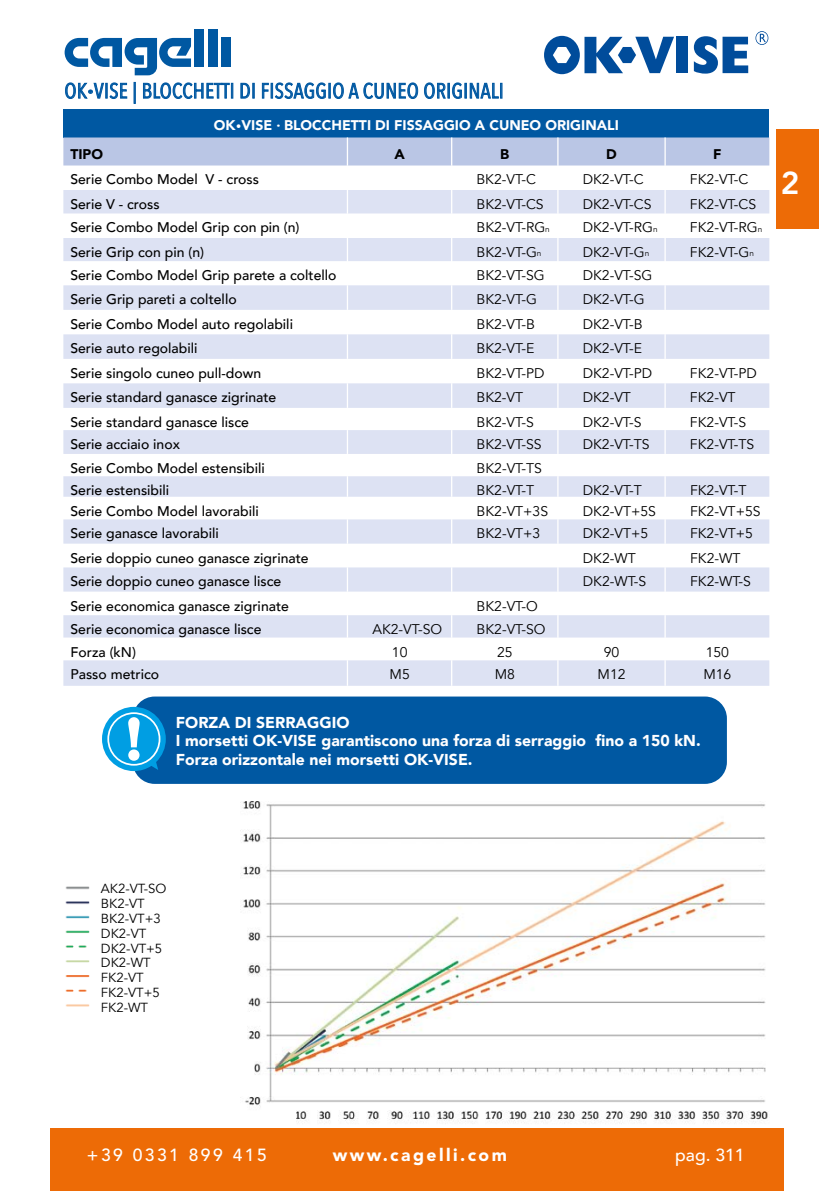
<style>
.page{position:relative;width:819px;height:1191px;background:#fff}
.page>*{position:absolute;margin:0;border:0;box-sizing:border-box;transform-origin:0 0}
.t1{font:800 31.5px "Avenir";color:#fff}
.t2{font:21px "Avenir Next Condensed";letter-spacing:.02em;color:#0058a2}
.t3{font:900 17.5px "Avenir LT Std";letter-spacing:.14em;color:#fff}
.t4{font:500 17.5px "Avenir LT Std";letter-spacing:.14em;color:#fff}
.t5{font:500 17.5px "Avenir";color:#fff}
.t6{font:900 15.75px/18.9px "Avenir";color:#fff}
.t7{font:500 14px "Avenir";color:#000}
.t8{font:14px "Avenir";color:#000}
.t9{font:900 14px "Avenir";color:#fff}
.t10{font:900 14px "Avenir";color:#000}
.t11{font:13.12px/14.9px "Avenir";color:#000}
.s1{font-family:"Roboto";font-weight:900}
.s2{font-family:"PF Din Display Pro";font-weight:400}
.s3{font-family:"Roboto"}
.s4{font-size:8.22px}
</style>
<div class="page">
<div style="left:50px;top:1129px;width:734px;height:62px;background:#ed6b06"></div>
<div style="left:194px;top:29px;width:10px;height:38px;background:#0058a2"></div>
<div style="left:208px;top:29px;width:9px;height:38px;background:#0058a2"></div>
<div style="left:221px;top:38px;width:10px;height:29px;background:#0058a2"></div>
<svg style="left:65px;top:38px;width:126px;height:37px"></svg>
<div style="left:776px;top:129px;width:43px;height:99px;background:#ed6b06"></div>
<svg style="left:65px;top:82px;width:63px;height:17px"></svg>
<div style="left:134px;top:82px;width:2px;height:22px;border:1px solid #0058a2"></div>
<svg style="left:143px;top:82px;width:90px;height:17px"></svg>
<svg style="left:240px;top:82px;width:10px;height:17px"></svg>
<svg style="left:261px;top:82px;width:65px;height:17px"></svg>
<div style="left:328px;top:83px;width:3px;height:16px;border:1px solid #0058a2"></div>
<svg style="left:333px;top:82px;width:129px;height:17px"></svg>
<div style="left:464px;top:83px;width:3px;height:16px;border:1px solid #0058a2"></div>
<svg style="left:469px;top:82px;width:33px;height:17px"></svg>
<div style="left:675px;top:37px;width:12px;height:36px;background:#004c9b"></div>
<svg style="left:693px;top:36px;width:55px;height:38px"></svg>
<svg style="left:544px;top:36px;width:130px;height:38px"></svg>
<svg style="left:755px;top:31px;width:13px;height:14px"></svg>
<div style="left:63px;top:109px;width:706px;height:28px;background:#0058a2"></div>
<svg style="left:63px;top:137px;width:706px;height:549px"></svg>
<img style="left:240px;top:801px;width:528px;height:322px">
<img style="left:65px;top:886px;width:24px;height:121px">
<div style="left:134px;top:697px;width:592px;height:86px;background:#0058a2;border-radius:21px"></div>
<div style="left:133px;top:696px;width:593px;height:88px;border:2px solid #0058a2;border-radius:21px"></div>
<svg style="left:102px;top:707px;width:64px;height:64px"></svg>
<div style="left:107px;top:712px;width:53px;height:53px;border:2px solid #fff;border-radius:50%"></div>
<h2 class="t2" style="left:64px;top:73px;width:440px">OK<span class="s1">‧</span>VISE | BLOCCHETTI DI FISSAGGIO A CUNEO ORIGINALI</h2>
<p class="t9" style="left:214px;top:114px;width:406px">OK<span class="s2">•</span>VISE <span class="s3">‧</span> BLOCCHETTI DI FISSAGGIO A CUNEO ORIGINALI</p>
<p class="t10" style="left:70px;top:142px;width:34px">TIPO</p>
<p class="t10" style="left:394px;top:142px;width:12px">A</p>
<p class="t10" style="left:500px;top:142px;width:11px">B</p>
<p class="t10" style="left:606px;top:142px;width:12px">D</p>
<p class="t10" style="left:713px;top:142px;width:10px">F</p>
<p class="t7" style="left:70px;top:167px;width:190px">Serie Combo Model V - cross</p>
<p class="t8" style="left:476px;top:171px;width:61px">BK2-VT-C</p>
<p class="t8" style="left:582px;top:171px;width:62px">DK2-VT-C</p>
<p class="t8" style="left:690px;top:171px;width:60px">FK2-VT-C</p>
<p class="t7" style="left:70px;top:192px;width:91px">Serie V - cross</p>
<p class="t8" style="left:476px;top:196px;width:69px">BK2-VT-CS</p>
<p class="t8" style="left:582px;top:196px;width:70px">DK2-VT-CS</p>
<p class="t8" style="left:690px;top:196px;width:68px">FK2-VT-CS</p>
<p class="t7" style="left:70px;top:215px;width:231px">Serie Combo Model Grip con pin (n)</p>
<p class="t8" style="left:476px;top:219px;width:75px">BK2-VT-RG<span class="s4">n</span></p>
<p class="t8" style="left:582px;top:219px;width:76px">DK2-VT-RG<span class="s4">n</span></p>
<p class="t8" style="left:690px;top:219px;width:74px">FK2-VT-RG<span class="s4">n</span></p>
<p class="t7" style="left:70px;top:240px;width:135px">Serie Grip con pin (n)</p>
<p class="t8" style="left:476px;top:244px;width:66px">BK2-VT-G<span class="s4">n</span></p>
<p class="t8" style="left:582px;top:244px;width:68px">DK2-VT-G<span class="s4">n</span></p>
<p class="t8" style="left:690px;top:244px;width:65px">FK2-VT-G<span class="s4">n</span></p>
<p class="t7" style="left:70px;top:263px;width:268px">Serie Combo Model Grip parete a coltello</p>
<p class="t8" style="left:476px;top:267px;width:70px">BK2-VT-SG</p>
<p class="t8" style="left:582px;top:267px;width:71px">DK2-VT-SG</p>
<p class="t7" style="left:70px;top:287px;width:168px">Serie Grip pareti a coltello</p>
<p class="t8" style="left:476px;top:291px;width:62px">BK2-VT-G</p>
<p class="t8" style="left:582px;top:291px;width:63px">DK2-VT-G</p>
<p class="t7" style="left:70px;top:312px;width:224px">Serie Combo Model auto regolabili</p>
<p class="t8" style="left:476px;top:316px;width:60px">BK2-VT-B</p>
<p class="t8" style="left:582px;top:316px;width:61px">DK2-VT-B</p>
<p class="t7" style="left:70px;top:336px;width:129px">Serie auto regolabili</p>
<p class="t8" style="left:476px;top:340px;width:59px">BK2-VT-E</p>
<p class="t8" style="left:582px;top:340px;width:61px">DK2-VT-E</p>
<p class="t7" style="left:70px;top:361px;width:192px">Serie singolo cuneo pull-down</p>
<p class="t8" style="left:476px;top:365px;width:69px">BK2-VT-PD</p>
<p class="t8" style="left:582px;top:365px;width:71px">DK2-VT-PD</p>
<p class="t8" style="left:690px;top:365px;width:68px">FK2-VT-PD</p>
<p class="t7" style="left:70px;top:385px;width:207px">Serie standard ganasce zigrinate</p>
<p class="t8" style="left:476px;top:389px;width:48px">BK2-VT</p>
<p class="t8" style="left:582px;top:389px;width:50px">DK2-VT</p>
<p class="t8" style="left:690px;top:389px;width:47px">FK2-VT</p>
<p class="t7" style="left:70px;top:410px;width:180px">Serie standard ganasce lisce</p>
<p class="t8" style="left:476px;top:414px;width:59px">BK2-VT-S</p>
<p class="t8" style="left:582px;top:414px;width:60px">DK2-VT-S</p>
<p class="t8" style="left:690px;top:414px;width:58px">FK2-VT-S</p>
<p class="t7" style="left:70px;top:432px;width:111px">Serie acciaio inox</p>
<p class="t8" style="left:476px;top:436px;width:67px">BK2-VT-SS</p>
<p class="t8" style="left:582px;top:436px;width:68px">DK2-VT-TS</p>
<p class="t8" style="left:690px;top:436px;width:66px">FK2-VT-TS</p>
<p class="t7" style="left:70px;top:456px;width:196px">Serie Combo Model estensibili</p>
<p class="t8" style="left:476px;top:460px;width:67px">BK2-VT-TS</p>
<p class="t7" style="left:70px;top:478px;width:100px">Serie estensibili</p>
<p class="t8" style="left:476px;top:482px;width:59px">BK2-VT-T</p>
<p class="t8" style="left:582px;top:482px;width:61px">DK2-VT-T</p>
<p class="t8" style="left:690px;top:482px;width:58px">FK2-VT-T</p>
<p class="t7" style="left:70px;top:499px;width:190px">Serie Combo Model lavorabili</p>
<p class="t8" style="left:476px;top:502px;width:73px">BK2-VT+3S</p>
<p class="t8" style="left:582px;top:502px;width:75px">DK2-VT+5S</p>
<p class="t8" style="left:690px;top:502px;width:72px">FK2-VT+5S</p>
<p class="t7" style="left:70px;top:521px;width:150px">Serie ganasce lavorabili</p>
<p class="t8" style="left:476px;top:525px;width:65px">BK2-VT+3</p>
<p class="t8" style="left:582px;top:525px;width:67px">DK2-VT+5</p>
<p class="t8" style="left:690px;top:525px;width:64px">FK2-VT+5</p>
<p class="t7" style="left:70px;top:545px;width:240px">Serie doppio cuneo ganasce zigrinate</p>
<p class="t8" style="left:582px;top:549px;width:54px">DK2-WT</p>
<p class="t8" style="left:690px;top:549px;width:52px">FK2-WT</p>
<p class="t7" style="left:70px;top:569px;width:212px">Serie doppio cuneo ganasce lisce</p>
<p class="t8" style="left:582px;top:573px;width:65px">DK2-WT-S</p>
<p class="t8" style="left:690px;top:573px;width:62px">FK2-WT-S</p>
<p class="t7" style="left:70px;top:593px;width:220px">Serie economica ganasce zigrinate</p>
<p class="t8" style="left:476px;top:597px;width:63px">BK2-VT-O</p>
<p class="t7" style="left:70px;top:617px;width:192px">Serie economica ganasce lisce</p>
<p class="t8" style="left:372px;top:621px;width:71px">AK2-VT-SO</p>
<p class="t8" style="left:476px;top:621px;width:70px">BK2-VT-SO</p>
<p class="t7" style="left:70px;top:639px;width:67px">Forza (kN)</p>
<p class="t8" style="left:392px;top:643px;width:17px">10</p>
<p class="t8" style="left:497px;top:643px;width:17px">25</p>
<p class="t8" style="left:603px;top:643px;width:17px">90</p>
<p class="t8" style="left:705px;top:643px;width:25px">150</p>
<p class="t7" style="left:70px;top:662px;width:90px">Passo metrico</p>
<p class="t8" style="left:389px;top:666px;width:22px">M5</p>
<p class="t8" style="left:495px;top:666px;width:22px">M8</p>
<p class="t8" style="left:597px;top:666px;width:30px">M12</p>
<p class="t8" style="left:703px;top:666px;width:30px">M16</p>
<p class="t6" style="left:176px;top:712px;width:526px">FORZA DI SERRAGGIO<br>I morsetti OK-VISE garantiscono una forza di serraggio fino a 150 kN.<br>Forza orizzontale nei morsetti OK-VISE.</p>
<h1 class="t1" style="left:780px;top:159px;width:20px">2</h1>
<p class="t11" style="left:101px;top:881px;width:67px">AK2-VT-SO<br>BK2-VT<br>BK2-VT+3<br>DK2-VT<br>DK2-VT+5<br>DK2-WT<br>FK2-VT<br>FK2-VT+5<br>FK2-WT</p>
<p class="t4" style="left:87px;top:1145px;width:181px">+39 0331 899 415</p>
<p class="t3" style="left:333px;top:1144px;width:175px">www.cagelli.com</p>
<p class="t5" style="left:675px;top:1140px;width:71px">pag. 311</p>
</div>
